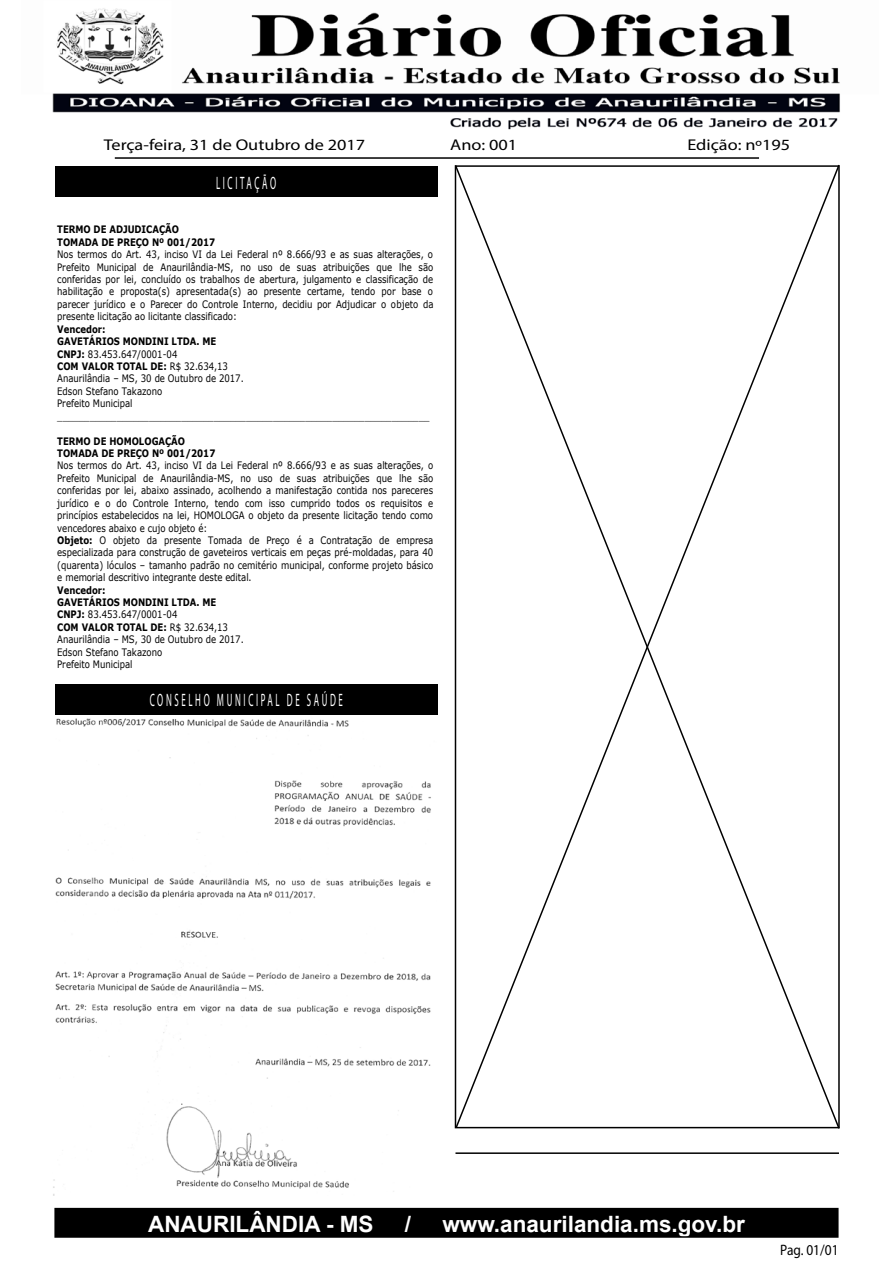
<style>
.page{position:relative;width:893px;height:1263px;background:#fff}
.page>*{position:absolute;margin:0;border:0;box-sizing:border-box;transform-origin:0 0}
.t1{font:700 22.5px "Arial";color:#fff}
.t2{font:18px "Myriad Pro";letter-spacing:.3em;color:#fff;scale:.49 1}
.t3{font:15.6px "Myriad Pro";color:#000;scale:1.17 1}
.t4{font:15.15px "Myriad Pro";color:#000;scale:.89 1}
.t5{font:10.2px/12.5px "Verdana";letter-spacing:-.005em;color:#000;scale:.83 1}
.t6{font:700 10.2px/12.5px "Verdana";color:#000;scale:.83 1}
.s1{font-weight:700}
</style>
<div class="page">
<img style="left:52px;top:8px;width:788px;height:122px">
<div style="left:55px;top:1208px;width:783px;height:29px;background:#000"></div>
<div style="left:54px;top:1208px;width:784px;height:30px;border:2px solid #000"></div>
<hr style="left:115px;top:157px;width:644px;height:2px;background:#000">
<div style="left:55px;top:166px;width:382px;height:31px;background:#000"></div>
<hr style="left:455px;top:1152px;width:384px;height:2px;background:#000">
<svg style="left:454px;top:164px;width:386px;height:965px"></svg>
<img style="left:53px;top:714px;width:383px;height:481px">
<div style="left:55px;top:684px;width:383px;height:30px;background:#000"></div>
<h3 class="t3" style="left:104px;top:135px;width:225px">Terça-feira, 31 de Outubro de 2017</h3>
<h3 class="t3" style="left:450px;top:135px;width:59px">Ano: 001</h3>
<h3 class="t3" style="left:687px;top:135px;width:89px">Edição: nº195</h3>
<h2 class="t2" style="left:216px;top:171px;width:125px">LICITAÇÃO</h2>
<p class="t6" style="left:57px;top:223px;width:192px">TERMO DE ADJUDICAÇÃO<br>TOMADA DE PREÇO Nº 001/2017</p>
<p class="t5" style="left:57px;top:248px;width:455px;text-align:justify">Nos termos do Art. 43, inciso VI da Lei Federal nº 8.666/93 e as suas alterações, o Prefeito Municipal de Anaurilândia-MS, no uso de suas atribuições que lhe são conferidas por lei, concluído os trabalhos de abertura, julgamento e classificação de habilitação e proposta(s) apresentada(s) ao presente certame, tendo por base o parecer jurídico e o Parecer do Controle Interno, decidiu por Adjudicar o objeto da presente licitação ao licitante classificado:</p>
<p class="t5" style="left:57px;top:323px;width:450px"><span class="s1">Vencedor:<br>GAVETÁRIOS MONDINI LTDA. ME<br>CNPJ:</span> 83.453.647/0001-04<br><span class="s1">COM VALOR TOTAL DE:</span> R$ 32.634,13<br>Anaurilândia – MS, 30 de Outubro de 2017.<br>Edson Stefano Takazono<br>Prefeito Municipal _____________________________________________________________________</p>
<p class="t6" style="left:57px;top:434px;width:192px">TERMO DE HOMOLOGAÇÃO<br>TOMADA DE PREÇO Nº 001/2017</p>
<p class="t5" style="left:57px;top:459px;width:455px">Nos termos do Art. 43, inciso VI da Lei Federal nº 8.666/93 e as suas alterações, o Prefeito Municipal de Anaurilândia-MS, no uso de suas atribuições que lhe são conferidas por lei, abaixo assinado, acolhendo a manifestação contida nos pareceres jurídico e o do Controle Interno, tendo com isso cumprido todos os requisitos e princípios estabelecidos na lei, HOMOLOGA o objeto da presente licitação tendo como vencedores abaixo e cujo objeto é:<br><span class="s1">Objeto:</span> O objeto da presente Tomada de Preço é a Contratação de empresa especializada para construção de gaveteiros verticais em peças pré-moldadas, para 40 (quarenta) lóculos – tamanho padrão no cemitério municipal, conforme projeto básico e memorial descritivo integrante deste edital.</p>
<p class="t5" style="left:57px;top:584px;width:226px"><span class="s1">Vencedor:<br>GAVETÁRIOS MONDINI LTDA. ME<br>CNPJ:</span> 83.453.647/0001-04<br><span class="s1">COM VALOR TOTAL DE:</span> R$ 32.634,13<br>Anaurilândia – MS, 30 de Outubro de 2017.<br>Edson Stefano Takazono<br>Prefeito Municipal</p>
<h2 class="t2" style="left:150px;top:689px;width:396px">CONSELHO MUNICIPAL DE SAÚDE</h2>
<h1 class="t1" style="left:148px;top:1208px;width:227px">ANAURILÂNDIA - MS</h1>
<h1 class="t1" style="left:405px;top:1208px;width:8px">/</h1>
<h1 class="t1" style="left:442px;top:1208px;width:304px">www.anaurilandia.ms.gov.br</h1>
<h3 class="t4" style="left:780px;top:1240px;width:67px">Pag. 01/01</h3>
</div>
